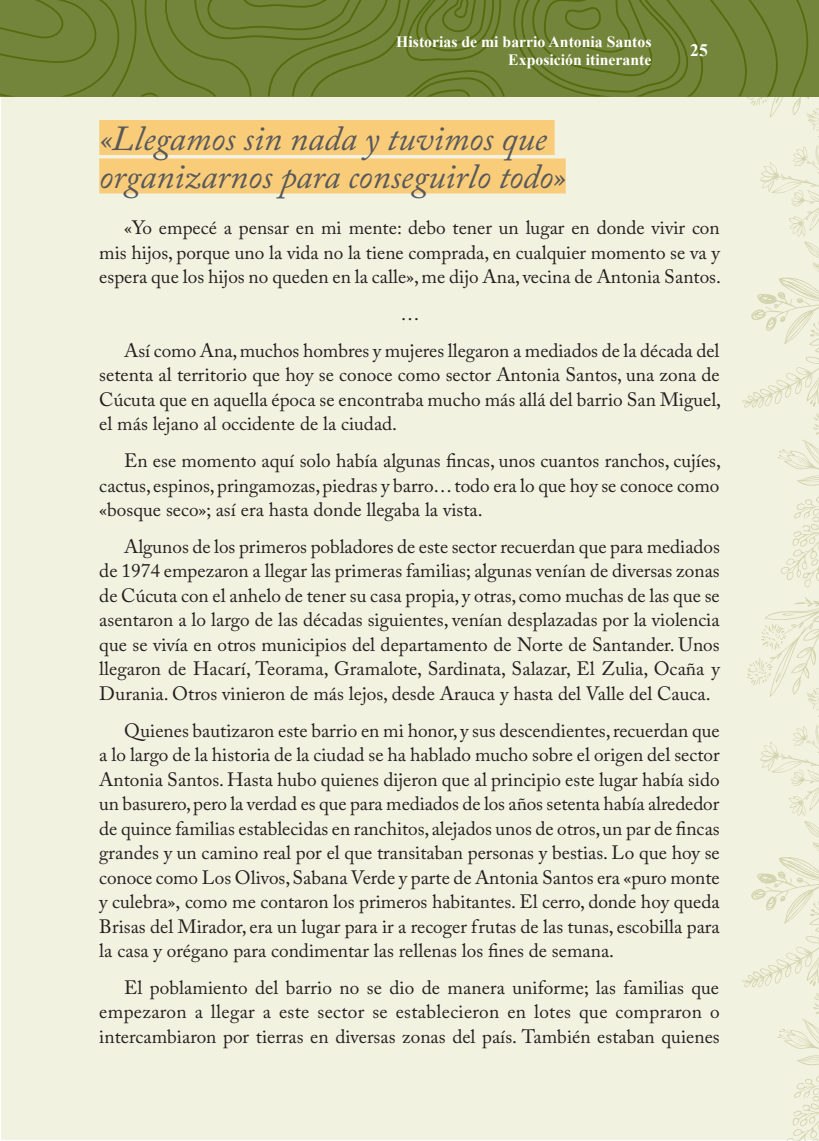
<style>
.page{position:relative;width:819px;height:1141px;background:#fff}
.page>*{position:absolute;margin:0;border:0;box-sizing:border-box;transform-origin:0 0}
.t1{font:italic 35px/38.5px "Adobe Caslon Pro";color:#57585a}
.t2{font:19.25px/24.5px "Adobe Caslon Pro";color:#231f20;text-align:justify}
.t3{font:700 17.5px "Times New Roman";color:#fff}
.t4{font:700 15.75px/17.5px "Times New Roman";color:#fff;text-align:right}
</style>
<div class="page">
<div style="left:1px;top:1px;width:817px;height:1139px;background:#f1f2e0"></div>
<svg style="left:741px;top:0;width:78px;height:1141px"></svg>
<svg style="left:777px;top:0;width:31px;height:96px;background:#718337"></svg>
<svg style="left:1px;top:0;width:267px;height:96px;background:#708336"></svg>
<svg style="left:268px;top:0;width:509px;height:96px;background:#708236"></svg>
<svg style="left:292px;top:0;width:454px;height:96px;background:#708337"></svg>
<svg style="left:310px;top:0;width:393px;height:96px;background:#708236"></svg>
<svg style="left:405px;top:70px;width:100px;height:26px;background:#6d8032"></svg>
<svg style="left:513px;top:0;width:175px;height:96px;background:#6e8134"></svg>
<svg style="left:406px;top:0;width:95px;height:61px;background:#6c7f31"></svg>
<img style="left:0;top:0;width:1px;height:1141px">
<div style="left:99px;top:120px;width:455px;height:35px;background:#f9cc7a"></div>
<div style="left:99px;top:158px;width:466px;height:35px;background:#f9cc7a"></div>
<p class="t4" style="left:396px;top:33px;width:257px">Historias de mi barrio Antonia Santos<br>Exposición itinerante</p>
<p class="t3" style="left:690px;top:37px;width:19px">25</p>
<h1 class="t1" style="left:99px;top:118px;width:468px">«Llegamos sin nada y tuvimos que organizarnos para conseguirlo todo»</h1>
<p class="t2" style="left:99px;top:215px;width:623px;text-indent:25px">«Yo empecé a pensar en mi mente: debo tener un lugar en donde vivir con mis hijos, porque uno la vida no la tiene comprada, en cualquier momento se va y espera que los hijos no queden en la calle», me dijo Ana, vecina de Antonia Santos.</p>
<p class="t2" style="left:124px;top:295px;width:597px;line-height:36.8px;text-indent:276px">…<br>Así como Ana, muchos hombres y mujeres llegaron a mediados de la década del</p>
<p class="t2" style="left:99px;top:362px;width:623px">setenta al territorio que hoy se conoce como sector Antonia Santos, una zona de Cúcuta que en aquella época se encontraba mucho más allá del barrio San Miguel, el más lejano al occidente de la ciudad.</p>
<p class="t2" style="left:99px;top:448px;width:623px;text-indent:25px">En ese momento aquí solo había algunas fincas, unos cuantos ranchos, cujíes, cactus, espinos, pringamozas, piedras y barro… todo era lo que hoy se conoce como «bosque seco»; así era hasta donde llegaba la vista.</p>
<p class="t2" style="left:99px;top:534px;width:622px;text-indent:25px">Algunos de los primeros pobladores de este sector recuerdan que para mediados de 1974 empezaron a llegar las primeras familias; algunas venían de diversas zonas de Cúcuta con el anhelo de tener su casa propia, y otras, como muchas de las que se asentaron a lo largo de las décadas siguientes, venían desplazadas por la violencia que se vivía en otros municipios del departamento de Norte de Santander. Unos llegaron de Hacarí, Teorama, Gramalote, Sardinata, Salazar, El Zulia, Ocaña y Durania. Otros vinieron de más lejos, desde Arauca y hasta del Valle del Cauca.</p>
<p class="t2" style="left:99px;top:718px;width:622px;text-indent:25px">Quienes bautizaron este barrio en mi honor, y sus descendientes, recuerdan que a lo largo de la historia de la ciudad se ha hablado mucho sobre el origen del sector Antonia Santos. Hasta hubo quienes dijeron que al principio este lugar había sido un basurero, pero la verdad es que para mediados de los años setenta había alrededor de quince familias establecidas en ranchitos, alejados unos de otros, un par de fincas grandes y un camino real por el que transitaban personas y bestias. Lo que hoy se conoce como Los Olivos, Sabana Verde y parte de Antonia Santos era «puro monte y culebra», como me contaron los primeros habitantes. El cerro, donde hoy queda Brisas del Mirador, era un lugar para ir a recoger frutas de las tunas, escobilla para la casa y orégano para condimentar las rellenas los fines de semana.</p>
<p class="t2" style="left:99px;top:975px;width:622px;text-indent:25px">El poblamiento del barrio no se dio de manera uniforme; las familias que empezaron a llegar a este sector se establecieron en lotes que compraron o intercambiaron por tierras en diversas zonas del país. También estaban quienes</p>
</div>
